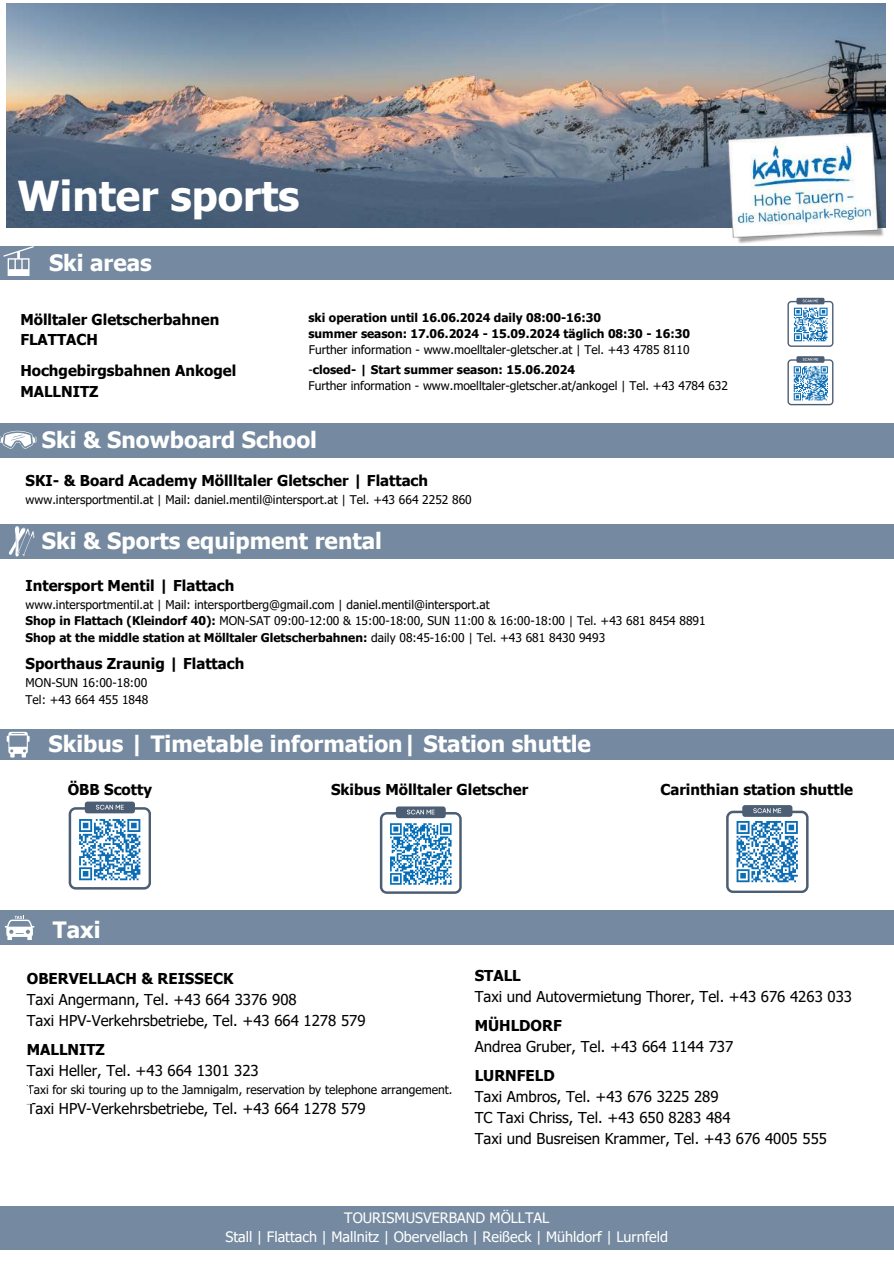
<style>
.page{position:relative;width:894px;height:1264px;background:#fff}
.page>*{position:absolute;margin:0;border:0;box-sizing:border-box;transform-origin:0 0}
.t1{font:700 41.25px "Tahoma";color:#fff}
.t2{font:700 22.5px "Tahoma";color:#fff}
.t3{font:15px/21px "Tahoma";color:#000}
.t4{font:700 15px/20.2px "Tahoma";color:#000}
.t5{font:14.4px/19.2px "Tahoma";color:#fff;text-align:center}
.t6{font:12px/16.5px "Tahoma";color:#000}
.t7{font:700 12px/16px "Tahoma";color:#000}
.s1{font-weight:700}
</style>
<div class="page">
<img style="left:6px;top:4px;width:879px;height:224px">
<img style="left:727px;top:132px;width:157px;height:112px">
<div style="left:0;top:1206px;width:893px;height:43px;background:#758aa0"></div>
<div style="left:0;top:246px;width:893px;height:34px;background:#758aa0"></div>
<svg style="left:4px;top:246px;width:30px;height:30px"></svg>
<div style="left:796px;top:298px;width:28px;height:6px;background:#4c5e74;border-radius:2px"></div>
<svg style="left:787px;top:299px;width:46px;height:48px"></svg>
<div style="left:796px;top:356px;width:28px;height:7px;background:#4c5e74;border-radius:2px"></div>
<svg style="left:787px;top:358px;width:46px;height:47px"></svg>
<div style="left:0;top:524px;width:893px;height:34px;background:#758aa0"></div>
<svg style="left:9px;top:526px;width:25px;height:30px"></svg>
<div style="left:0;top:424px;width:893px;height:34px;background:#758aa0"></div>
<svg style="left:0;top:423px;width:36px;height:26px"></svg>
<div style="left:0;top:729px;width:893px;height:31px;background:#758aa0"></div>
<svg style="left:6px;top:731px;width:24px;height:26px"></svg>
<div style="left:742px;top:805px;width:50px;height:11px;background:#4c5e74;border-radius:3px"></div>
<svg style="left:726px;top:808px;width:82px;height:84px"></svg>
<div style="left:85px;top:801px;width:50px;height:12px;background:#4c5e74;border-radius:3px"></div>
<svg style="left:69px;top:804px;width:82px;height:85px"></svg>
<div style="left:396px;top:806px;width:49px;height:12px;background:#4c5e74;border-radius:3px"></div>
<svg style="left:380px;top:809px;width:81px;height:84px"></svg>
<div style="left:0;top:910px;width:893px;height:34px;background:#758aa0"></div>
<svg style="left:5px;top:915px;width:29px;height:24px"></svg>
<h1 class="t1" style="left:18px;top:169px;width:283px">Winter sports</h1>
<h2 class="t2" style="left:49px;top:248px;width:104px">Ski areas</h2>
<p class="t4" style="left:20px;top:309px;width:200px">Mölltaler Gletscherbahnen<br>FLATTACH</p>
<p class="t7" style="left:308px;top:309px;width:383px">ski operation until 16.06.2024 daily 08:00-16:30<br>summer season: 17.06.2024 - 15.09.2024 täglich 08:30 - 16:30</p>
<p class="t6" style="left:309px;top:340px;width:382px">Further information - www.moelltaler-gletscher.at | Tel. +43 4785 8110</p>
<p class="t4" style="left:20px;top:360px;width:217px">Hochgebirgsbahnen Ankogel<br>MALLNITZ</p>
<p class="t6" style="left:308px;top:361px;width:421px;line-height:16px">-<span class="s1">closed- | Start summer season: 15.06.2024<br></span>Further information - www.moelltaler-gletscher.at/ankogel | Tel. +43 4784 632</p>
<h2 class="t2" style="left:42px;top:425px;width:276px">Ski &amp; Snowboard School</h2>
<p class="t4" style="left:26px;top:470px;width:404px">SKI- &amp; Board Academy Möllltaler Gletscher | Flattach</p>
<p class="t6" style="left:26px;top:490px;width:447px">www.intersportmentil.at | Mail: daniel.mentil@intersport.at | Tel. +43 664 2252 860</p>
<h2 class="t2" style="left:42px;top:526px;width:341px">Ski &amp; Sports equipment rental</h2>
<p class="t4" style="left:26px;top:574px;width:210px">Intersport Mentil | Flattach</p>
<p class="t6" style="left:26px;top:595px;width:681px">www.intersportmentil.at | Mail: intersportberg@gmail.com | daniel.mentil@intersport.at<br><span class="s1">Shop in Flattach (Kleindorf 40):</span> MON-SAT 09:00-12:00 &amp; 15:00-18:00, SUN 11:00 &amp; 16:00-18:00 | Tel. +43 681 8454 8891<br><span class="s1">Shop at the middle station at Mölltaler Gletscherbahnen:</span> daily 08:45-16:00 | Tel. +43 681 8430 9493</p>
<p class="t4" style="left:26px;top:653px;width:220px">Sporthaus Zraunig | Flattach</p>
<p class="t6" style="left:26px;top:674px;width:124px">MON-SUN 16:00-18:00<br>Tel: +43 664 455 1848</p>
<h2 class="t2" style="left:49px;top:729px;width:543px">Skibus | Timetable information| Station shuttle</h2>
<p class="t4" style="left:68px;top:778px;width:86px">ÖBB Scotty</p>
<p class="t4" style="left:331px;top:778px;width:198px">Skibus Mölltaler Gletscher</p>
<p class="t4" style="left:660px;top:778px;width:194px">Carinthian station shuttle</p>
<h2 class="t2" style="left:53px;top:915px;width:49px">Taxi</h2>
<p class="t4" style="left:27px;top:968px;width:208px">OBERVELLACH &amp; REISSECK</p>
<p class="t3" style="left:27px;top:988px;width:340px">Taxi Angermann, Tel. +43 664 3376 908<br>Taxi HPV-Verkehrsbetriebe, Tel. +43 664 1278 579</p>
<p class="t4" style="left:27px;top:1039px;width:80px">MALLNITZ</p>
<p class="t3" style="left:27px;top:1059px;width:233px">Taxi Heller, Tel. +43 664 1301 323</p>
<p class="t6" style="left:27px;top:1081px;width:427px">Taxi for ski touring up to the Jamnigalm, reservation by telephone arrangement.</p>
<p class="t3" style="left:27px;top:1097px;width:340px">Taxi HPV-Verkehrsbetriebe, Tel. +43 664 1278 579</p>
<p class="t4" style="left:474px;top:964px;width:48px">STALL</p>
<p class="t3" style="left:474px;top:985px;width:379px">Taxi und Autovermietung Thorer, Tel. +43 676 4263 033</p>
<p class="t4" style="left:474px;top:1014px;width:89px">MÜHLDORF</p>
<p class="t3" style="left:474px;top:1035px;width:260px">Andrea Gruber, Tel. +43 664 1144 737</p>
<p class="t4" style="left:474px;top:1064px;width:81px">LURNFELD</p>
<p class="t3" style="left:474px;top:1085px;width:354px">Taxi Ambros, Tel. +43 676 3225 289<br>TC Taxi Chriss, Tel. +43 650 8283 484<br>Taxi und Busreisen Krammer, Tel. +43 676 4005 555</p>
<p class="t5" style="left:225px;top:1207px;width:444px">TOURISMUSVERBAND MÖLLTAL<br>Stall | Flattach | Mallnitz | Obervellach | Reißeck | Mühldorf | Lurnfeld</p>
</div>
